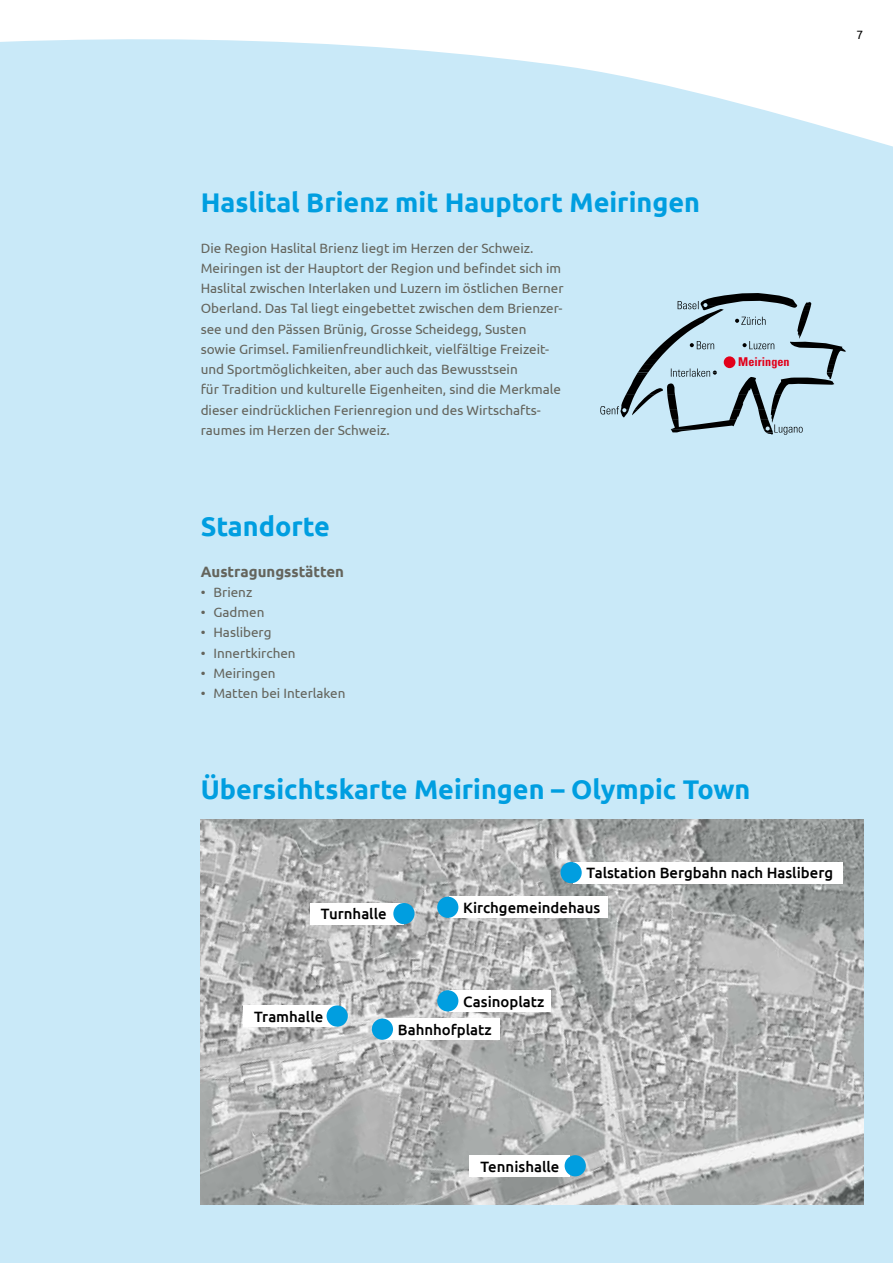
<style>
.page{position:relative;width:893px;height:1263px;background:#fff}
.page>*{position:absolute;margin:0;border:0;box-sizing:border-box;transform-origin:0 0}
.t1{font:700 27px "Ubuntu";color:#009ee0}
.t2{font:500 15px "Ubuntu";color:#000}
.t3{font:700 15px "Ubuntu";color:#64645c}
.t4{font:13.5px/20.2px "Ubuntu";color:#64645c}
.t5{font:700 condensed 12.15px "Univers LT Std";color:#e2001a}
.t6{font:12px "Ubuntu";color:#000}
</style>
<div class="page">
<div style="left:0;top:39px;width:893px;height:1224px;background:#c9e9f8"></div>
<svg style="left:600px;top:293px;width:246px;height:142px;background:#adc8d5"></svg>
<img style="left:201px;top:820px;width:662px;height:384px">
<div style="left:449px;top:990px;width:102px;height:21px;background:#fff"></div>
<div style="left:449px;top:897px;width:158px;height:21px;background:#fff"></div>
<div style="left:384px;top:1018px;width:116px;height:22px;background:#fff"></div>
<div style="left:572px;top:862px;width:270px;height:21px;background:#fff"></div>
<div style="left:244px;top:1005px;width:93px;height:22px;background:#fff"></div>
<div style="left:310px;top:903px;width:94px;height:21px;background:#fff"></div>
<div style="left:470px;top:1155px;width:100px;height:22px;background:#fff"></div>
<div style="left:437px;top:990px;width:21px;height:21px;background:#009ee0;border-radius:50%"></div>
<div style="left:437px;top:897px;width:21px;height:21px;background:#009ee0;border-radius:50%"></div>
<div style="left:372px;top:1018px;width:21px;height:22px;background:#009ee0;border-radius:50%"></div>
<div style="left:560px;top:862px;width:22px;height:21px;background:#009ee0;border-radius:50%"></div>
<div style="left:327px;top:1005px;width:21px;height:22px;background:#009ee0;border-radius:50%"></div>
<div style="left:393px;top:903px;width:22px;height:21px;background:#009ee0;border-radius:50%"></div>
<div style="left:565px;top:1155px;width:21px;height:21px;background:#009ee0;border-radius:50%"></div>
<p class="t6" style="left:856px;top:28px;width:8px">7</p>
<h1 class="t1" style="left:201px;top:186px;width:501px">Haslital Brienz mit Hauptort Meiringen</h1>
<p class="t4" style="left:201px;top:237px;width:364px">Die Region Haslital Brienz liegt im Herzen der Schweiz.<br>Meiringen ist der Hauptort der Region und befindet sich im Haslital zwischen Interlaken und Luzern im östlichen Berner Oberland. Das Tal liegt eingebettet zwischen dem Brienzer&shy;see und den Pässen Brünig, Grosse Scheidegg, Susten sowie Grimsel. Familienfreundlichkeit, vielfältige Freizeit&shy;und Sportmöglichkeiten, aber auch das Bewusstsein<br>für Tradition und kulturelle Eigenheiten, sind die Merkmale dieser eindrücklichen Ferienregion und des Wirtschafts&shy;raumes im Herzen der Schweiz.</p>
<h1 class="t1" style="left:201px;top:510px;width:131px">Standorte</h1>
<p class="t3" style="left:201px;top:562px;width:145px">Austragungsstätten</p>
<p class="t4" style="left:201px;top:581px;width:53px">• Brienz</p>
<p class="t4" style="left:201px;top:602px;width:65px">• Gadmen</p>
<p class="t4" style="left:201px;top:622px;width:72px">• Hasliberg</p>
<p class="t4" style="left:201px;top:642px;width:97px">• Innertkirchen</p>
<p class="t4" style="left:201px;top:662px;width:76px">• Meiringen</p>
<p class="t4" style="left:201px;top:683px;width:146px">• Matten bei Interlaken</p>
<p class="t5" style="left:738px;top:354px;width:53px">Meiringen</p>
<h1 class="t1" style="left:201px;top:773px;width:551px">Übersichtskarte Meiringen – Olympic Town</h1>
<p class="t2" style="left:321px;top:904px;width:67px">Turnhalle</p>
<p class="t2" style="left:587px;top:863px;width:248px">Talstation Bergbahn nach Hasliberg</p>
<p class="t2" style="left:463px;top:898px;width:139px">Kirchgemeindehaus</p>
<p class="t2" style="left:254px;top:1007px;width:71px">Tramhalle</p>
<p class="t2" style="left:463px;top:992px;width:83px">Casinoplatz</p>
<p class="t2" style="left:398px;top:1020px;width:95px">Bahnhofplatz</p>
<p class="t2" style="left:480px;top:1157px;width:80px">Tennishalle</p>
</div>
